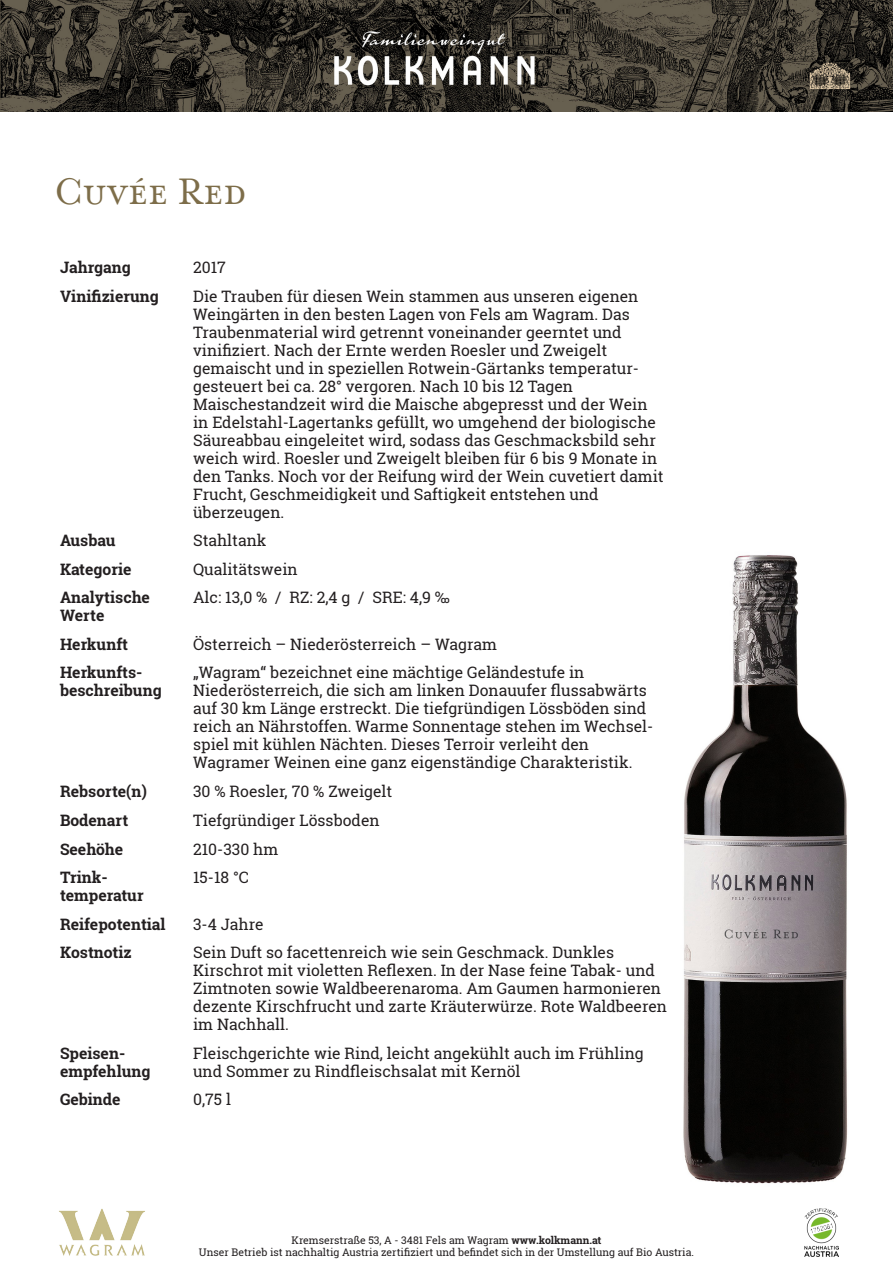
<style>
.page{position:relative;width:893px;height:1263px;background:#fff}
.page>*{position:absolute;margin:0;border:0;box-sizing:border-box;transform-origin:0 0}
.t1{font:41.7px "Mrs Eaves Small Caps";color:#7d6d49}
.t2{font:15.75px/18px "Roboto Slab";color:#231f20}
.t3{font:700 15.75px/18px "Roboto Slab";color:#231f20}
.t4{font:10.5px "Roboto Slab";color:#231f20}
.s1{font-weight:700}
</style>
<div class="page">
<img style="left:0;top:0;width:893px;height:112px">
<img style="left:59px;top:1209px;width:86px;height:47px">
<img style="left:804px;top:1209px;width:35px;height:47px">
<img style="left:683px;top:555px;width:165px;height:629px">
<p class="t1" style="left:54px;top:170px;width:194px">Cuvée Red</p>
<p class="t3" style="left:60px;top:258px;width:72px">Jahrgang</p>
<p class="t2" style="left:193px;top:258px;width:34px">2017</p>
<p class="t3" style="left:60px;top:287px;width:100px">Vinifizierung</p>
<p class="t2" style="left:193px;top:287px;width:447px">Die Trauben für diesen Wein stammen aus unseren eigenen<br>Weingärten in den besten Lagen von Fels am Wagram. Das<br>Traubenmaterial wird getrennt voneinander geerntet und</p>
<p class="t2" style="left:193px;top:341px;width:416px">vinifiziert. Nach der Ernte werden Roesler und Zweigelt</p>
<p class="t2" style="left:193px;top:359px;width:447px">gemaischt und in speziellen Rotwein-Gärtanks temperatur&shy;gesteuert bei ca. 28° vergoren. Nach 10 bis 12 Tagen</p>
<p class="t2" style="left:193px;top:395px;width:472px">Maischestandzeit wird die Maische abgepresst und der Wein in Edelstahl-Lagertanks gefüllt, wo umgehend der biologische Säureabbau eingeleitet wird, sodass das Geschmacksbild sehr weich wird. Roesler und Zweigelt bleiben für 6 bis 9 Monate in den Tanks. Noch vor der Reifung wird der Wein cuvetiert damit Frucht, Geschmeidigkeit und Saftigkeit entstehen und</p>
<p class="t2" style="left:193px;top:503px;width:93px">überzeugen.</p>
<p class="t3" style="left:60px;top:531px;width:57px">Ausbau</p>
<p class="t2" style="left:193px;top:531px;width:75px">Stahltank</p>
<p class="t3" style="left:60px;top:560px;width:73px">Kategorie</p>
<p class="t2" style="left:193px;top:560px;width:106px">Qualitätswein</p>
<p class="t3" style="left:60px;top:588px;width:91px">Analytische<br>Werte</p>
<p class="t2" style="left:193px;top:589px;width:258px">Alc: 13,0 % / RZ: 2,4 g / SRE: 4,9 ‰</p>
<p class="t3" style="left:60px;top:635px;width:70px">Herkunft</p>
<p class="t2" style="left:193px;top:635px;width:306px">Österreich – Niederösterreich – Wagram</p>
<p class="t3" style="left:60px;top:664px;width:103px">Herkunfts&shy;beschreibung</p>
<p class="t2" style="left:193px;top:664px;width:393px">„Wagram“ bezeichnet eine mächtige Geländestufe in</p>
<p class="t2" style="left:193px;top:682px;width:462px">Niederösterreich, die sich am linken Donauufer flussabwärts auf 30 km Länge erstreckt. Die tiefgründigen Lössböden sind reich an Nährstoffen. Warme Sonnentage stehen im Wechsel&shy;spiel mit kühlen Nächten. Dieses Terroir verleiht den</p>
<p class="t2" style="left:193px;top:754px;width:441px">Wagramer Weinen eine ganz eigenständige Charakteristik.</p>
<p class="t3" style="left:60px;top:782px;width:89px">Rebsorte(n)</p>
<p class="t2" style="left:193px;top:782px;width:201px">30 % Roesler, 70 % Zweigelt</p>
<p class="t3" style="left:60px;top:811px;width:70px">Bodenart</p>
<p class="t2" style="left:193px;top:811px;width:188px">Tiefgründiger Lössboden</p>
<p class="t3" style="left:60px;top:840px;width:65px">Seehöhe</p>
<p class="t2" style="left:193px;top:840px;width:87px">210-330 hm</p>
<p class="t3" style="left:60px;top:868px;width:85px">Trink&shy;temperatur</p>
<p class="t2" style="left:193px;top:868px;width:58px">15-18 °C</p>
<p class="t3" style="left:60px;top:915px;width:107px">Reifepotential</p>
<p class="t2" style="left:193px;top:915px;width:72px">3-4 Jahre</p>
<p class="t3" style="left:60px;top:943px;width:73px">Kostnotiz</p>
<p class="t2" style="left:193px;top:943px;width:475px">Sein Duft so facettenreich wie sein Geschmack. Dunkles Kirschrot mit violetten Reflexen. In der Nase feine Tabak- und Zimtnoten sowie Waldbeerenaroma. Am Gaumen harmonieren dezente Kirschfrucht und zarte Kräuterwürze. Rote Waldbeeren im Nachhall.</p>
<p class="t3" style="left:60px;top:1044px;width:92px">Speisen&shy;empfehlung</p>
<p class="t2" style="left:193px;top:1044px;width:452px">Fleischgerichte wie Rind, leicht angekühlt auch im Frühling und Sommer zu Rindfleischsalat mit Kernöl</p>
<p class="t3" style="left:60px;top:1090px;width:62px">Gebinde</p>
<p class="t2" style="left:193px;top:1090px;width:39px">0,75 l</p>
<p class="t4" style="left:292px;top:1233px;width:311px">Kremserstraße 53, A - 3481 Fels am Wagram <span class="s1">www.kolkmann.at</span></p>
<p class="t4" style="left:199px;top:1245px;width:497px">Unser Betrieb ist nachhaltig Austria zertifiziert und befindet sich in der Umstellung auf Bio Austria.</p>
</div>
